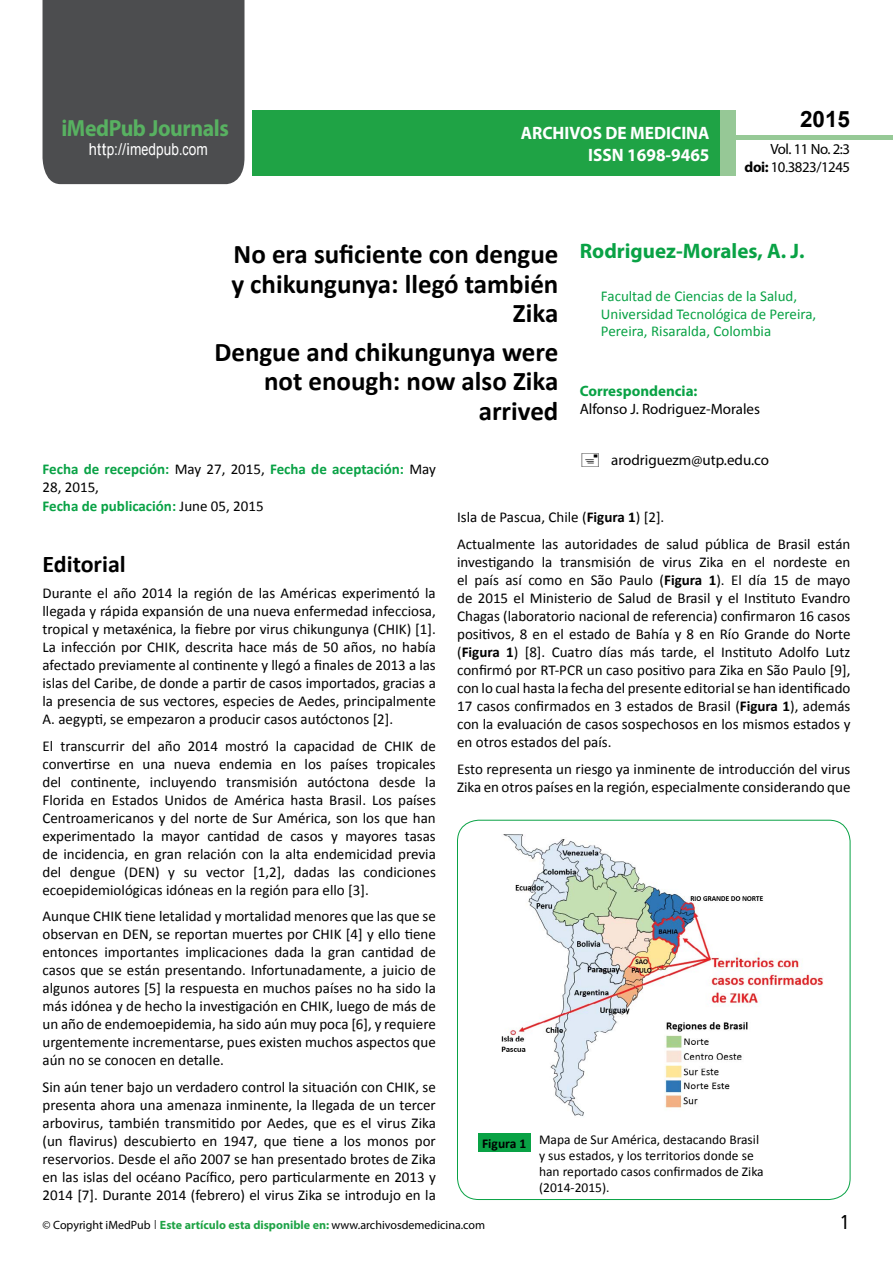
<style>
.page{position:relative;width:893px;height:1263px;background:#fff}
.page>*{position:absolute;margin:0;border:0;box-sizing:border-box;transform-origin:0 0}
.t1{font:700 27px/29.7px "Calibri";color:#000;text-align:right}
.t2{font:25.5px "Tunga";color:#000}
.t3{font:700 24px "Calibri";color:#000}
.t4{font:700 23.4px "Myriad Pro";letter-spacing:-.02em;color:#58b161;scale:.93 1}
.t5{font:700 22.5px "Arial";color:#000}
.t6{font:700 21px "Myriad Pro";color:#09a245}
.t7{font:700 18px/21.6px "Myriad Pro";color:#fff;text-align:right;scale:.96 1}
.t8{font:16.5px "Arial";letter-spacing:.005em;color:#fff;scale:.89 1}
.t9{font:15px/18px "Calibri";color:#000;text-align:justify}
.t10{font:700 15px/18.8px "Calibri";color:#09a245}
.t11{font:15px/17.4px "Calibri";color:#09a245}
.t12{font:15px "Myriad Pro";color:#000}
.t13{font:700 15px "Myriad Pro";color:#09a245}
.t14{font:14.85px/17.9px "Myriad Pro";letter-spacing:-.03em;color:#000;text-align:right}
.t15{font:13.5px/16.2px "Calibri";color:#000}
.t16{font:700 13.5px "Calibri";color:#000}
.t17{font:12px "Myriad Pro";color:#000}
.s1{font-family:"Calibri"}
.s2{font-weight:700}
.s3{font-weight:400;color:#000}
.s4{font-family:"Tunga"}
.s5{font-weight:700;color:#1fa345}
.s6{font-weight:700;color:#1da34a}
</style>
<div class="page">
<div style="left:252px;top:110px;width:469px;height:66px;background:#1fa345"></div>
<div style="left:720px;top:110px;width:16px;height:66px;background:#96c896"></div>
<div style="left:43px;top:0;width:201px;height:184px;background:#4c4d4f"></div>
<div style="left:736px;top:135px;width:157px;height:5px;background:#96c996"></div>
<img style="left:501px;top:834px;width:322px;height:283px">
<div style="left:478px;top:1133px;width:53px;height:19px;background:#09a245"></div>
<h3 class="t4" style="left:61px;top:113px;width:181px">iMedPub Journals</h3>
<p class="t8" style="left:89px;top:139px;width:135px">http://imedpub<span class="s1">.</span>com</p>
<p class="t7" style="left:521px;top:122px;width:198px">ARCHIVOS DE MEDICINA<br>ISSN 1698-9465</p>
<h3 class="t5" style="left:800px;top:104px;width:52px">2015</h3>
<p class="t14" style="left:745px;top:140px;width:107px">Vol. 11 No. 2:3 <span class="s2">doi:</span> 10.3823/1245</p>
<h3 class="t6" style="left:580px;top:238px;width:226px">Rodriguez-Morales, A. J.</h3>
<p class="t11" style="left:601px;top:288px;width:217px">Facultad de Ciencias de la Salud,<br>Universidad Tecnológica de Pereira,<br>Pereira, Risaralda, Colombia</p>
<h1 class="t1" style="left:231px;top:239px;width:329px">No era suficiente con dengue y chikungunya: llegó también<br>Zika</h1>
<h1 class="t1" style="left:214px;top:337px;width:346px">Dengue and chikungunya were not enough: now also Zika arrived</h1>
<p class="t13" style="left:580px;top:381px;width:119px">Correspondencia:</p>
<p class="t12" style="left:580px;top:400px;width:182px">Alfonso J. Rodriguez-Morales</p>
<p class="t12" style="left:611px;top:450px;width:159px">arodriguezm@utp.edu.co</p>
<p class="t10" style="left:43px;top:459px;width:395px">Fecha de recepción: <span class="s3">May 27, 2015,</span> Fecha de aceptación: <span class="s3">May<br>28, 2015,<br></span>Fecha de publicación: <span class="s3">June 05, 2015</span></p>
<p class="t9" style="left:457px;top:504px;width:395px;line-height:26.5px">Isla de Pascua, Chile (<span class="s2">Figura 1</span>) [2].<br>Actualmente las autoridades de salud pública de Brasil están</p>
<p class="t9" style="left:457px;top:553px;width:395px">investigando la transmisión de virus Zika en el nordeste en el país así como en São Paulo (<span class="s2">Figura 1</span>). El día 15 de mayo de 2015 el Ministerio de Salud de Brasil y el Instituto Evandro Chagas (laboratorio nacional de referencia) confirmaron 16 casos positivos, 8 en el estado de Bahía y 8 en Río Grande do Norte (<span class="s2">Figura 1</span>) [8]. Cuatro días más tarde, el Instituto Adolfo Lutz confirmó por RT-PCR un caso positivo para Zika en São Paulo [9], con lo cual hasta la fecha del presente editorial se han identificado 17 casos confirmados en 3 estados de Brasil (<span class="s2">Figura 1</span>), además con la evaluación de casos sospechosos en los mismos estados y en otros estados del país.</p>
<p class="t9" style="left:457px;top:759px;width:395px">Esto representa un riesgo ya inminente de introducción del virus<br>Zika en otros países en la región, especialmente considerando que</p>
<h3 class="t3" style="left:43px;top:548px;width:85px">Editorial</h3>
<p class="t9" style="left:43px;top:584px;width:395px">Durante el año 2014 la región de las Américas experimentó la llegada y rápida expansión de una nueva enfermedad infecciosa, tropical y metaxénica, la fiebre por virus chikungunya (CHIK) [1].<br>La infección por CHIK, descrita hace más de 50 años, no había afectado previamente al continente y llegó a finales de 2013 a las islas del Caribe, de donde a partir de casos importados, gracias a la presencia de sus vectores, especies de Aedes, principalmente A. aegypti, se empezaron a producir casos autóctonos [2].</p>
<p class="t9" style="left:43px;top:737px;width:395px">El transcurrir del año 2014 mostró la capacidad de CHIK de convertirse en una nueva endemia en los países tropicales del continente, incluyendo transmisión autóctona desde la Florida en Estados Unidos de América hasta Brasil. Los países Centroamericanos y del norte de Sur América, son los que han experimentado la mayor cantidad de casos y mayores tasas de incidencia, en gran relación con la alta endemicidad previa del dengue (DEN) y su vector [1,2], dadas las condiciones ecoepidemiológicas idóneas en la región para ello [3].</p>
<p class="t9" style="left:43px;top:907px;width:395px">Aunque CHIK tiene letalidad y mortalidad menores que las que se observan en DEN, se reportan muertes por CHIK [4] y ello tiene entonces importantes implicaciones dada la gran cantidad de casos que se están presentando. Infortunadamente, a juicio de algunos autores [5] la respuesta en muchos países no ha sido la más idónea y de hecho la investigación en CHIK, luego de más de un año de endemoepidemia, ha sido aún muy poca [6], y requiere urgentemente incrementarse, pues existen muchos aspectos que aún no se conocen en detalle.</p>
<p class="t9" style="left:43px;top:1078px;width:395px">Sin aún tener bajo un verdadero control la situación con CHIK, se presenta ahora una amenaza inminente, la llegada de un tercer arbovirus, también transmitido por Aedes, que es el virus Zika (un flavirus) descubierto en 1947, que tiene a los monos por reservorios. Desde el año 2007 se han presentado brotes de Zika en las islas del océano Pacífico, pero particularmente en 2013 y 2014 [7]. Durante 2014 (febrero) el virus Zika se introdujo en la</p>
<p class="t15" style="left:539px;top:1131px;width:226px">Mapa de Sur América, destacando Brasil y sus estados, y los territorios donde se han reportado casos confirmados de Zika (2014-2015).</p>
<p class="t16" style="left:482px;top:1135px;width:46px">Figura 1</p>
<p class="t17" style="left:43px;top:1217px;width:444px">© Copyright iMedPub <span class="s4">|</span> <span class="s5">Este artículo esta disp</span><span class="s6">oni</span><span class="s5">ble en:</span> www.archivosdemedicina.com</p>
<h2 class="t2" style="left:841px;top:1205px;width:9px">1</h2>
</div>
